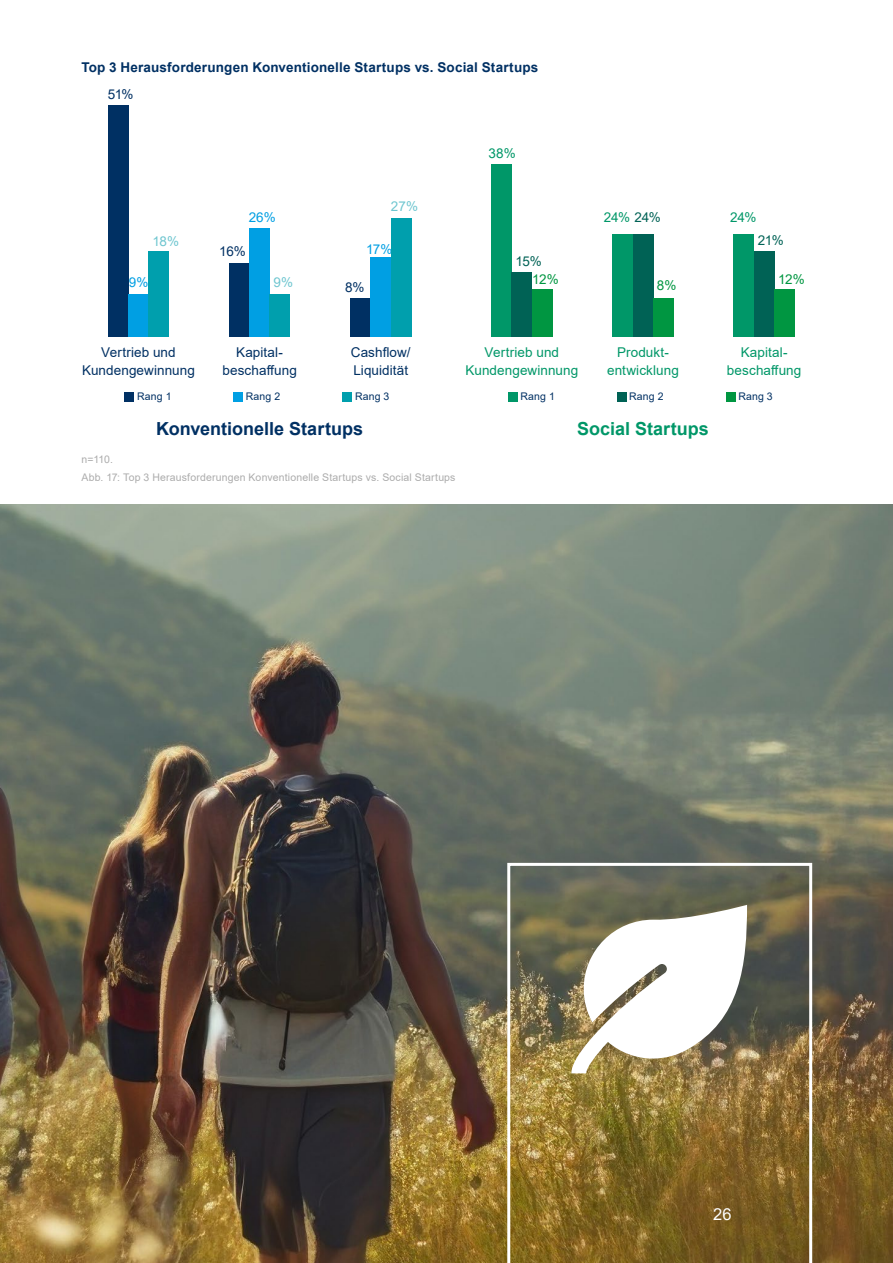
<style>
.page{position:relative;width:893px;height:1263px;background:#fff}
.page>*{position:absolute;margin:0;border:0;box-sizing:border-box;transform-origin:0 0}
.Copytext_schwarz___Univers_Light{font:700 18px "Arial";color:#003063}
.Copytext_schwarz___Univers_Light-2{font:700 18px "Arial";color:#009768}
.t1{font:16.5px "Arial";color:#fff}
.Copytext_schwarz___Univers_Light-3{font:13.5px/18px "Arial";letter-spacing:.005em;color:#009768;text-align:center}
.Copytext_schwarz___Univers_Light-4{font:13.5px/18px "Arial";letter-spacing:.005em;color:#003063;text-align:center}
.Copytext_schwarz___Univers_Light-5{font:700 13.5px "Arial";letter-spacing:.01em;color:#003063}
.Copytext_schwarz___Univers_Light-6{font:13.5px "Arial";color:#009641}
.Copytext_schwarz___Univers_Light-7{font:13.5px "Arial";color:#6fc6d0}
.Copytext_schwarz___Univers_Light-8{font:13.5px "Arial";color:#009fe3}
.Copytext_schwarz___Univers_Light-9{font:13.5px "Arial";color:#006255}
.Copytext_schwarz___Univers_Light-10{font:10.5px/18px "Arial";letter-spacing:.015em;color:#acacac}
.Copytext_schwarz___Univers_Light-11{font:10.5px "Arial";letter-spacing:.015em;color:#003063}
.s1{color:#006255}
</style>
<div class="page">
<img style="left:0;top:504px;width:893px;height:759px">
<div style="left:108px;top:106px;width:20px;height:231px;background:#003063"></div>
<div style="left:491px;top:164px;width:21px;height:173px;background:#009768"></div>
<div style="left:229px;top:263px;width:20px;height:74px;background:#003063"></div>
<div style="left:612px;top:234px;width:21px;height:103px;background:#009768"></div>
<div style="left:633px;top:234px;width:20px;height:103px;background:#006255"></div>
<div style="left:350px;top:298px;width:21px;height:39px;background:#003063"></div>
<div style="left:734px;top:234px;width:20px;height:103px;background:#009768"></div>
<div style="left:128px;top:294px;width:21px;height:43px;background:#009fe3"></div>
<div style="left:512px;top:272px;width:20px;height:65px;background:#006255"></div>
<div style="left:249px;top:228px;width:21px;height:109px;background:#009fe3"></div>
<div style="left:371px;top:257px;width:20px;height:80px;background:#009fe3"></div>
<div style="left:754px;top:251px;width:20px;height:86px;background:#006255"></div>
<div style="left:149px;top:251px;width:20px;height:86px;background:#009fad"></div>
<div style="left:532px;top:290px;width:20px;height:47px;background:#009641"></div>
<div style="left:270px;top:294px;width:20px;height:43px;background:#009fad"></div>
<div style="left:653px;top:298px;width:21px;height:39px;background:#009641"></div>
<div style="left:391px;top:218px;width:20px;height:119px;background:#009fad"></div>
<div style="left:774px;top:290px;width:21px;height:47px;background:#009641"></div>
<div style="left:234px;top:392px;width:9px;height:9px;background:#009fe3"></div>
<div style="left:125px;top:392px;width:9px;height:9px;background:#003063"></div>
<div style="left:343px;top:392px;width:9px;height:9px;background:#009fad"></div>
<div style="left:617px;top:392px;width:9px;height:9px;background:#006255"></div>
<div style="left:508px;top:392px;width:9px;height:9px;background:#009768"></div>
<div style="left:726px;top:392px;width:9px;height:9px;background:#009641"></div>
<img style="left:507px;top:863px;width:305px;height:400px">
<svg style="left:571px;top:905px;width:176px;height:168px"></svg>
<p class="Copytext_schwarz___Univers_Light-5" style="left:81px;top:58px;width:458px">Top 3 Herausforderungen Konventionelle Startups vs. Social Startups</p>
<p class="Copytext_schwarz___Univers_Light-4" style="left:108px;top:85px;width:27px">51%</p>
<p class="Copytext_schwarz___Univers_Light-7" style="left:152px;top:232px;width:28px">18%</p>
<p class="Copytext_schwarz___Univers_Light-8" style="left:129px;top:273px;width:21px">9%</p>
<p class="Copytext_schwarz___Univers_Light-8" style="left:249px;top:208px;width:29px">26%</p>
<p class="Copytext_schwarz___Univers_Light-4" style="left:219px;top:243px;width:28px">16%</p>
<p class="Copytext_schwarz___Univers_Light-7" style="left:391px;top:197px;width:29px">27%</p>
<p class="Copytext_schwarz___Univers_Light-8" style="left:366px;top:240px;width:28px">17%</p>
<p class="Copytext_schwarz___Univers_Light-3" style="left:488px;top:144px;width:29px">38%</p>
<p class="Copytext_schwarz___Univers_Light-9" style="left:515px;top:252px;width:28px">15%</p>
<p class="Copytext_schwarz___Univers_Light-7" style="left:274px;top:273px;width:21px">9%</p>
<p class="Copytext_schwarz___Univers_Light-6" style="left:532px;top:270px;width:28px">12%</p>
<p class="Copytext_schwarz___Univers_Light-4" style="left:345px;top:278px;width:21px">8%</p>
<p class="Copytext_schwarz___Univers_Light-3" style="left:604px;top:208px;width:59px">24% <span class="s1">24%</span></p>
<p class="Copytext_schwarz___Univers_Light-6" style="left:657px;top:276px;width:21px">8%</p>
<p class="Copytext_schwarz___Univers_Light-3" style="left:730px;top:208px;width:28px">24%</p>
<p class="Copytext_schwarz___Univers_Light-9" style="left:758px;top:231px;width:27px">21%</p>
<p class="Copytext_schwarz___Univers_Light-6" style="left:778px;top:270px;width:28px">12%</p>
<p class="Copytext_schwarz___Univers_Light-4" style="left:351px;top:343px;width:61px;text-align:left">Cashflow/<br>Liquidität</p>
<p class="Copytext_schwarz___Univers_Light-3" style="left:727px;top:343px;width:76px">Kapital&shy;beschaffung</p>
<p class="Copytext_schwarz___Univers_Light-4" style="left:82px;top:343px;width:114px">Vertrieb und<br>Kundengewinnung</p>
<p class="Copytext_schwarz___Univers_Light-3" style="left:465px;top:343px;width:114px">Vertrieb und<br>Kundengewinnung</p>
<p class="Copytext_schwarz___Univers_Light-4" style="left:222px;top:343px;width:76px">Kapital&shy;beschaffung</p>
<p class="Copytext_schwarz___Univers_Light-3" style="left:607px;top:343px;width:73px">Produkt&shy;entwicklung</p>
<p class="Copytext_schwarz___Univers_Light-11" style="left:137px;top:389px;width:36px">Rang 1</p>
<p class="Copytext_schwarz___Univers_Light-11" style="left:246px;top:389px;width:36px">Rang 2</p>
<p class="Copytext_schwarz___Univers_Light-11" style="left:355px;top:389px;width:36px">Rang 3</p>
<p class="Copytext_schwarz___Univers_Light-11" style="left:520px;top:389px;width:36px">Rang 1</p>
<p class="Copytext_schwarz___Univers_Light-11" style="left:629px;top:389px;width:36px">Rang 2</p>
<p class="Copytext_schwarz___Univers_Light-11" style="left:738px;top:389px;width:36px">Rang 3</p>
<p class="Copytext_schwarz___Univers_Light" style="left:156px;top:416px;width:208px">Konventionelle Startups</p>
<p class="Copytext_schwarz___Univers_Light-10" style="left:81px;top:450px;width:376px">n=110.<br>Abb. 17: Top 3 Herausforderungen Konventionelle Startups vs. Social Startups</p>
<p class="Copytext_schwarz___Univers_Light-2" style="left:577px;top:416px;width:133px">Social Startups</p>
<p class="t1" style="left:713px;top:1202px;width:20px">26</p>
</div>
